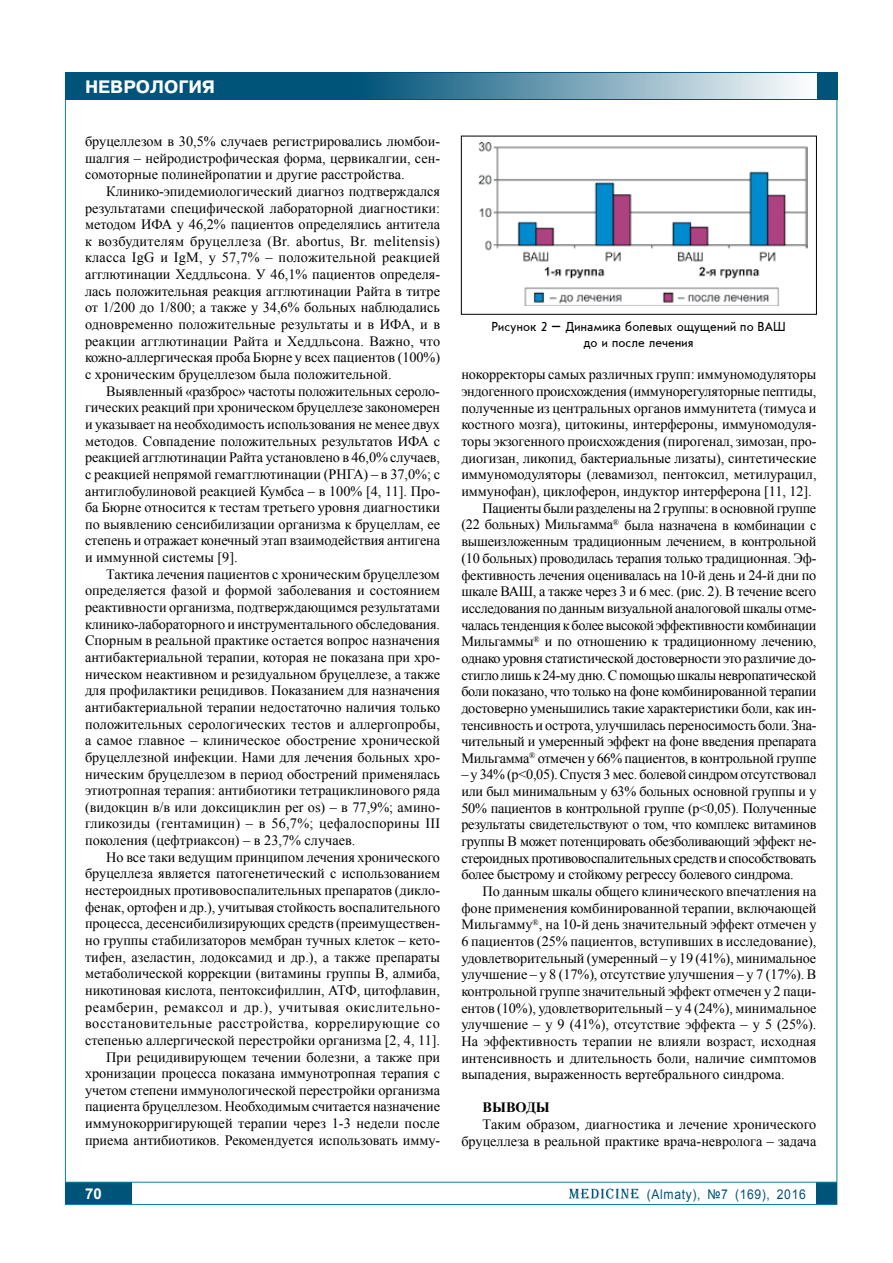
<style>
.page{position:relative;width:893px;height:1263px;background:#fff}
.page>*{position:absolute;margin:0;border:0;box-sizing:border-box;transform-origin:0 0}
.t1{font:700 18px "Pragmatica C";color:#fff}
.t2{font:700 15px "Arial";color:#fff}
.t3{font:14.25px/16.6px "Times New Roman";letter-spacing:-.005em;color:#000;text-align:justify}
.t4{font:14.25px "Times New Roman";letter-spacing:-.025em;color:#000}
.t5{font:14.25px "Times New Roman";letter-spacing:-.03em;color:#000}
.t6{font:700 14.25px "Times New Roman";color:#000}
.t7{font:13.5px/15.8px "Journal Sans";letter-spacing:.02em;color:#000;text-align:center;scale:.9 1}
.t8{font:13.5px "Arial";letter-spacing:.05em;color:#00547a;scale:.9 1}
.s1{font-weight:700}
</style>
<div class="page">
<div style="left:65px;top:1182px;width:67px;height:22px;background:#00547a"></div>
<div style="left:816px;top:1182px;width:21px;height:22px;background:#00547a"></div>
<svg style="left:568px;top:1188px;width:72px;height:11px"></svg>
<hr style="left:65px;top:1182px;width:772px;height:1px;background:#0e83a5">
<div style="left:65px;top:72px;width:772px;height:28px;background:#00547a"></div>
<div style="left:353px;top:73px;width:463px;height:26px;background:linear-gradient(to right,#005178,#fffefe)"></div>
<img style="left:478px;top:143px;width:329px;height:163px">
<div style="left:461px;top:136px;width:356px;height:179px;border:1px solid #000"></div>
<p class="t1" style="left:85px;top:77px;width:132px">неврология</p>
<p class="t3" style="left:85px;top:133px;width:357px">бруцеллезом в 30,5% случаев регистрировались люмбои&shy;шалгия – нейродистрофическая форма, цервикалгии, сен&shy;сомоторные полинейропатии и другие расстройства.</p>
<p class="t3" style="left:85px;top:183px;width:357px;text-indent:21px">Клинико-эпидемиологический диагноз подтверждался результатами специфической лабораторной диагностики: методом ИФА у 46,2% пациентов определялись антитела к возбудителям бруцеллеза (Br. abortus, Br. melitensis) класса IgG и IgM, у 57,7% – положительной реакцией агглютинации Хеддльсона. У 46,1% пациентов определя&shy;лась положительная реакция агглютинации Райта в титре от 1/200 до 1/800; а также у 34,6% больных наблюдались одновременно положительные результаты и в ИФА, и в реакции агглютинации Райта и Хеддльсона. Важно, что кожно-аллергическая проба Бюрне у всех пациентов (100%) с хроническим бруцеллезом была положительной.</p>
<p class="t3" style="left:85px;top:382px;width:357px;text-indent:21px">Выявленный «разброс» частоты положительных сероло&shy;гических реакций при хроническом бруцеллезе закономерен и указывает на необходимость использования не менее двух методов. Совпадение положительных результатов ИФА с реакцией агглютинации Райта установлено в 46,0% случаев, с реакцией непрямой гемагглютинации (РНГА) – в 37,0%; с антиглобулиновой реакцией Кумбса – в 100% [4, 11]. Про&shy;ба Бюрне относится к тестам третьего уровня диагностики по выявлению сенсибилизации организма к бруцеллам, ее степень и отражает конечный этап взаимодействия антигена и иммунной системы [9].</p>
<p class="t3" style="left:85px;top:565px;width:357px;text-indent:21px">Тактика лечения пациентов с хроническим бруцеллезом определяется фазой и формой заболевания и состоянием реактивности организма, подтверждающимся результатами клинико-лабораторного и инструментального обследования.<br>Спорным в реальной практике остается вопрос назначения антибактериальной терапии, которая не показана при хро&shy;ническом неактивном и резидуальном бруцеллезе, а также для профилактики рецидивов. Показанием для назначения антибактериальной терапии недостаточно наличия только положительных серологических тестов и аллергопробы, а самое главное – клиническое обострение хронической бруцеллезной инфекции. Нами для лечения больных хро&shy;ническим бруцеллезом в период обострений применялась этиотропная терапия: антибиотики тетрациклинового ряда (видокцин в/в или доксициклин per os) – в 77,9%; амино&shy;гликозиды (гентамицин) – в 56,7%; цефалоспорины III поколения (цефтриаксон) – в 23,7% случаев.</p>
<p class="t3" style="left:85px;top:848px;width:357px;text-align:right">Но все таки ведущим принципом лечения хронического бруцеллеза является патогенетический с использованием нестероидных противовоспалительных препаратов (дикло&shy;фенак, ортофен и др.), учитывая стойкость воспалительного процесса, десенсибилизирующих средств (преимуществен&shy;но группы стабилизаторов мембран тучных клеток – кето&shy;тифен, азеластин, лодоксамид и др.), а также препараты метаболической коррекции (витамины группы В, алмиба, никотиновая кислота, пентоксифиллин, АТФ, цитофлавин, реамберин, ремаксол и др.), учитывая окислительно&shy;восстановительные расстройства, коррелирующие со степенью аллергической перестройки организма [2, 4, 11].<br>При рецидивирующем течении болезни, а также при хронизации процесса показана иммунотропная терапия с учетом степени иммунологической перестройки организма пациента бруцеллезом. Необходимым считается назначение иммунокорригирующей терапии через 1-3 недели после приема антибиотиков. Рекомендуется использовать имму-</p>
<p class="t7" style="left:492px;top:319px;width:328px">Рисунок 2 <span class="s1">–</span> Динамика болевых ощущений по ВАШ до и после лечения</p>
<p class="t3" style="left:461px;top:366px;width:356px">нокорректоры самых различных групп: иммуномодуляторы</p>
<p class="t3" style="left:461px;top:383px;width:356px">эндогенного происхождения (иммунорегуляторные пептиды,</p>
<p class="t3" style="left:461px;top:399px;width:357px">полученные из центральных органов иммунитета (тимуса и</p>
<p class="t3" style="left:461px;top:416px;width:357px">костного мозга), цитокины, интерфероны, иммуномодуля-</p>
<p class="t3" style="left:461px;top:433px;width:357px">торы экзогенного происхождения (пирогенал, зимозан, про-</p>
<p class="t3" style="left:461px;top:449px;width:357px">диогизан, ликопид, бактериальные лизаты), синтетические</p>
<p class="t3" style="left:461px;top:466px;width:357px">иммуномодуляторы (левамизол, пентоксил, метилурацил,</p>
<p class="t3" style="left:461px;top:483px;width:352px">иммунофан), циклоферон, индуктор интерферона [11, 12].</p>
<p class="t4" style="left:483px;top:498px;width:335px">Пациенты были разделены на 2 группы: в основной группе</p>
<p class="t3" style="left:461px;top:516px;width:357px">(22 больных) Мильгамма<sup>®</sup> была назначена в комбинации с</p>
<p class="t3" style="left:461px;top:533px;width:356px">вышеизложенным традиционным лечением, в контрольной</p>
<p class="t3" style="left:461px;top:550px;width:357px">(10 больных) проводилась терапия только традиционная. Эф-</p>
<p class="t3" style="left:461px;top:566px;width:357px">фективность лечения оценивалась на 10-й день и 24-й дни по</p>
<p class="t3" style="left:461px;top:583px;width:357px">шкале ВАШ, а также через 3 и 6 мес. (рис. 2). В течение всего</p>
<p class="t3" style="left:461px;top:600px;width:357px">исследования по данным визуальной аналоговой шкалы отме-</p>
<p class="t5" style="left:461px;top:615px;width:356px">чалась тенденция к более высокой эффективности комбинации</p>
<p class="t3" style="left:461px;top:633px;width:356px">Мильгаммы<sup>®</sup> и по отношению к традиционному лечению,</p>
<p class="t4" style="left:461px;top:648px;width:356px">однако уровня статистической достоверности это различие до-</p>
<p class="t5" style="left:461px;top:665px;width:356px">стигло лишь к 24-му дню. С помощью шкалы невропатической</p>
<p class="t3" style="left:461px;top:683px;width:357px">боли показано, что только на фоне комбинированной терапии</p>
<p class="t3" style="left:461px;top:699px;width:357px">достоверно уменьшились такие характеристики боли, как ин-</p>
<p class="t3" style="left:461px;top:716px;width:357px">тенсивность и острота, улучшилась переносимость боли. Зна-</p>
<p class="t3" style="left:461px;top:733px;width:357px">чительный и умеренный эффект на фоне введения препарата</p>
<p class="t3" style="left:461px;top:749px;width:357px">Мильгамма<sup>®</sup> отмечен у 66% пациентов, в контрольной группе</p>
<p class="t3" style="left:461px;top:766px;width:357px">– у 34% (р&lt;0,05). Спустя 3 мес. болевой синдром отсутствовал или был минимальным у 63% больных основной группы и у 50% пациентов в контрольной группе (р&lt;0,05). Полученные результаты свидетельствуют о том, что комплекс витаминов группы В может потенцировать обезболивающий эффект не&shy;стероидных противовоспалительных средств и способствовать более быстрому и стойкому регрессу болевого синдрома.</p>
<p class="t3" style="left:461px;top:883px;width:357px;text-indent:21px">По данным шкалы общего клинического впечатления на фоне применения комбинированной терапии, включающей Мильгамму<sup>®</sup>, на 10-й день значительный эффект отмечен у 6 пациентов (25% пациентов, вступивших в исследование), удовлетворительный (умеренный – у 19 (41%), минимальное улучшение – у 8 (17%), отсутствие улучшения – у 7 (17%). В контрольной группе значительный эффект отмечен у 2 паци&shy;ентов (10%), удовлетворительный – у 4 (24%), минимальное улучшение – у 9 (41%), отсутствие эффекта – у 5 (25%).<br>На эффективность терапии не влияли возраст, исходная интенсивность и длительность боли, наличие симптомов выпадения, выраженность вертебрального синдрома.</p>
<p class="t6" style="left:483px;top:1098px;width:69px">Выводы</p>
<p class="t3" style="left:461px;top:1116px;width:357px;text-align:right">Таким образом, диагностика и лечение хронического бруцеллеза в реальной практике врача-невролога – задача</p>
<p class="t2" style="left:85px;top:1183px;width:18px">70</p>
<p class="t8" style="left:647px;top:1185px;width:178px">(Almaty), №7 (169), 2016</p>
</div>
